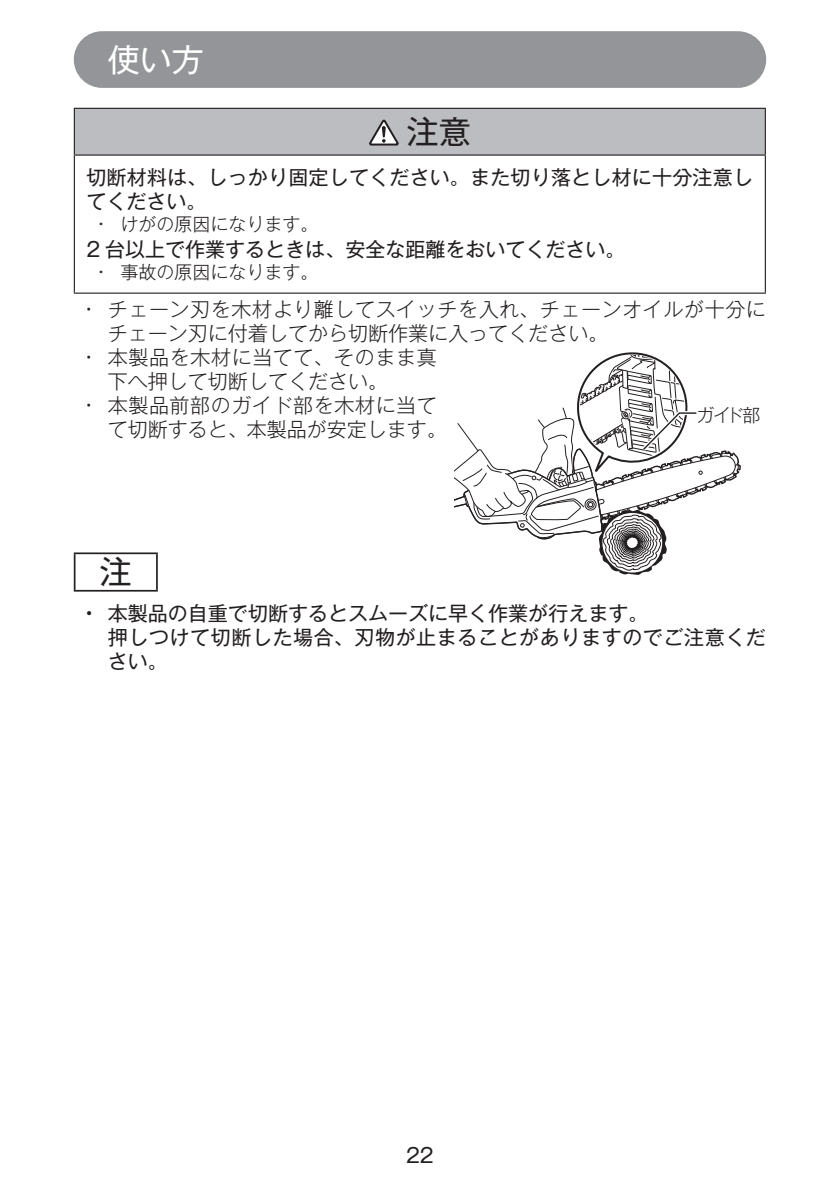
<style>
.page{position:relative;width:840px;height:1191px;background:#fff}
.page>*{position:absolute;margin:0;border:0;box-sizing:border-box;transform-origin:0 0}
.t1{font:32px "Gothic MB101 Pro";color:#fff}
.t2{font:32px "Gothic MB101 Pro";color:#231f20}
.t3{font:300 20px/24px "Gothic MB101 Pro";letter-spacing:.03em;color:#231f20}
.t4{font:20px/24px "Gothic MB101 Pro";letter-spacing:.01em;color:#231f20}
.t5{font:20px/24px "Gothic MB101 Pro";letter-spacing:.03em;color:#231f20}
.t6{font:300 18px "Gothic MB101 Pro";color:#231f20}
.s1{font-weight:500}
</style>
<div class="page">
<div style="left:74px;top:31px;width:691px;height:57px;background:#939598;border-radius:28px"></div>
<div style="left:74px;top:108px;width:690px;height:47px;background:#bcbdc0"></div>
<hr style="left:74px;top:156px;width:1px;height:136px;background:#231f20">
<hr style="left:764px;top:156px;width:1px;height:136px;background:#231f20">
<hr style="left:74px;top:108px;width:691px;height:1px;background:#231f20">
<hr style="left:74px;top:109px;width:1px;height:45px;background:#231f20">
<hr style="left:764px;top:109px;width:1px;height:45px;background:#231f20">
<hr style="left:74px;top:154px;width:691px;height:2px;background:#231f20">
<hr style="left:74px;top:292px;width:691px;height:2px;background:#231f20">
<svg style="left:369px;top:120px;width:29px;height:26px"></svg>
<hr style="left:74px;top:552px;width:84px;height:2px;background:#231f20">
<hr style="left:74px;top:554px;width:1px;height:36px;background:#231f20">
<hr style="left:156px;top:554px;width:2px;height:36px;background:#231f20">
<hr style="left:74px;top:590px;width:84px;height:1px;background:#231f20">
<svg style="left:454px;top:352px;width:287px;height:223px"></svg>
<h1 class="t1" style="left:108px;top:33px;width:97px">使い方</h1>
<h1 class="t2" style="left:406px;top:105px;width:65px">注意</h1>
<p class="t4" style="left:86px;top:162px;width:668px">切断材料は、しっかり固定してください。また切り落とし材に十分注意してください。</p>
<p class="t6" style="left:98px;top:209px;width:222px">• けがの原因になります。</p>
<p class="t4" style="left:86px;top:234px;width:540px">2 台以上で作業するときは、安全な距離をおいてください。</p>
<p class="t6" style="left:98px;top:257px;width:222px">• 事故の原因になります。</p>
<p class="t3" style="left:108px;top:294px;width:659px;text-indent:-23px">• チェーン刃を木材より離してスイッチを入れ、チェーンオイルが十分にチェーン刃に付着してから切断作業に入ってください。</p>
<p class="t3" style="left:108px;top:342px;width:330px;text-indent:-23px">• 本製品を木材に当てて、そのまま真下へ押して切断してください。</p>
<p class="t3" style="left:108px;top:390px;width:340px;text-indent:-23px">• 本製品前部のガイド部を木材に当てて切断すると、本製品が安定します。</p>
<p class="t6" style="left:696px;top:400px;width:66px">ガイド部</p>
<h1 class="t2" style="left:100px;top:545px;width:33px">注</h1>
<p class="t5" style="left:108px;top:598px;width:659px;text-indent:-23px"><span class="s1">•</span> 本製品の自重で切断するとスムーズに早く作業が行えます。<br>押しつけて切断した場合、刃物が止まることがありますのでご注意ください。</p>
<p class="t4" style="left:406px;top:1140px;width:29px">22</p>
</div>
